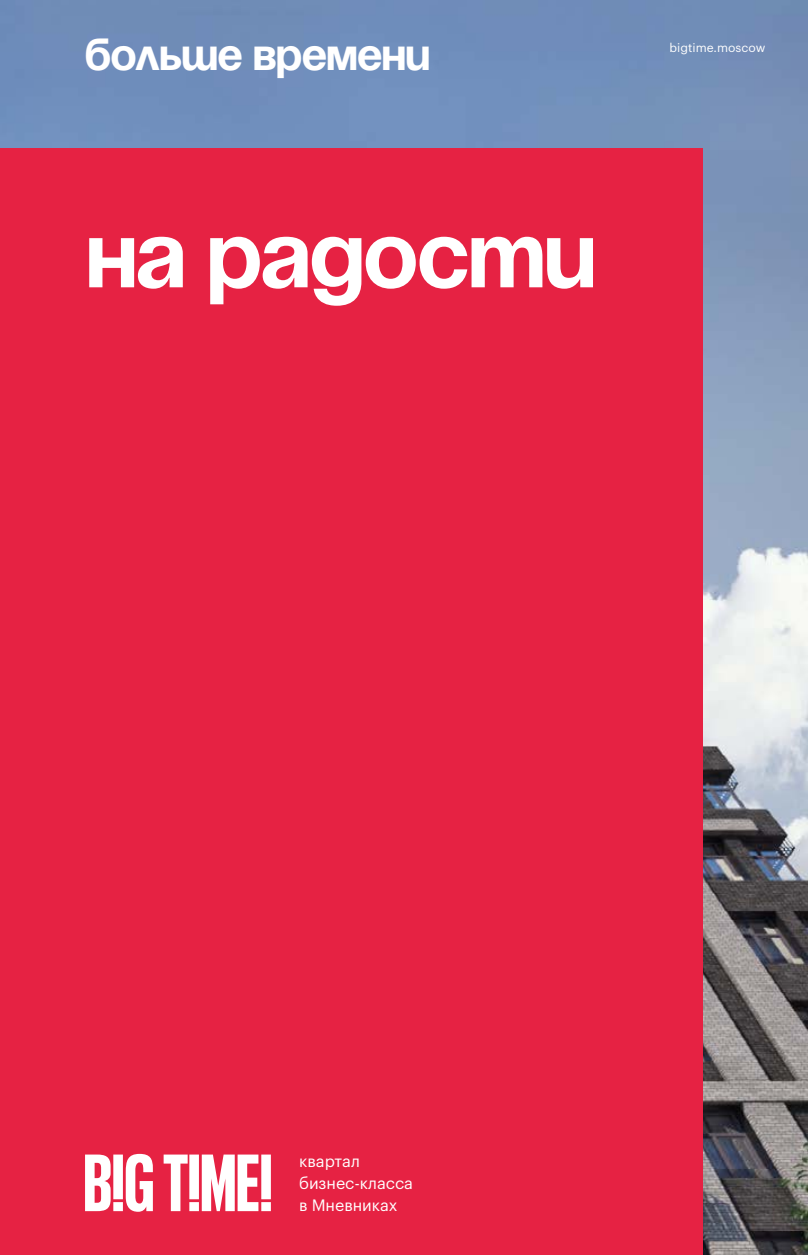
<style>
.page{position:relative;width:808px;height:1255px;background:#fff}
.page>*{position:absolute;margin:0;border:0;box-sizing:border-box;transform-origin:0 0}
.t1{font:700 94.5px "Soyuz Grotesk";color:#fff}
.t2{font:700 45px "Soyuz Grotesk";color:#fff}
.t3{font:16.05px/21.9px "Graphik LCG";color:#fff}
.t4{font:12px "Graphik LCG";color:#fff}
</style>
<div class="page">
<img style="left:0;top:0;width:808px;height:1254px">
<div style="left:0;top:149px;width:703px;height:1105px;background:#e62243"></div>
<svg style="left:85px;top:1153px;width:186px;height:58px"></svg>
<h2 class="t2" style="left:85px;top:31px;width:346px">больше времени</h2>
<p class="t4" style="left:669px;top:39px;width:97px">bigtime.moscow</p>
<h1 class="t1" style="left:87px;top:205px;width:510px">на радости</h1>
<p class="t3" style="left:299px;top:1148px;width:115px">квартал бизнес-класса в Мневниках</p>
</div>
